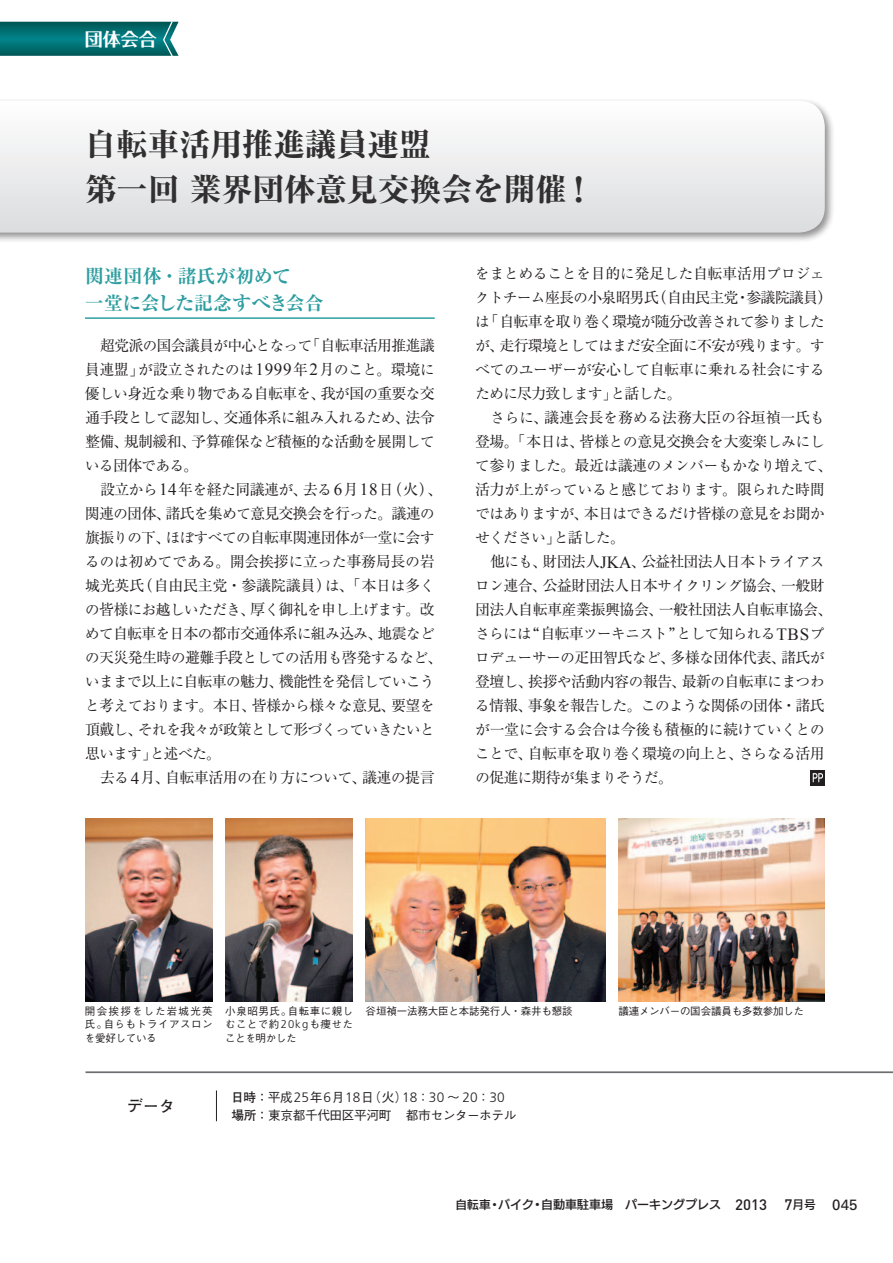
<style>
.page{position:relative;width:893px;height:1263px;background:#fff}
.page>*{position:absolute;margin:0;border:0;box-sizing:border-box;transform-origin:0 0}
.t1{font:800 31.5px/45.3px "Ryumin Pr 5";color:#312f30}
.t2{font:700 expanded 18.75px/27.8px "Ryumin Pr 5";letter-spacing:.025em;color:#2d9da0}
.t3{font:700 18px "Folk Pro";color:#fff}
.t4{font:700 15.75px "Futo Go B101 Pr 5";color:#231f20}
.t5{font:15px/24px "Ryumin Pr 5";letter-spacing:-.045em;color:#231f20;text-align:justify}
.t6{font:15px/24px "Ryumin Pr 5";letter-spacing:-.015em;color:#231f20;text-align:right}
.t7{font:14.4px/24px "Ryumin Pr 5";letter-spacing:-.02em;color:#231f20;text-align:justify}
.t8{font:14.4px "Ryumin Pr 5";letter-spacing:.01em;color:#231f20}
.t9{font:14.4px "Ryumin Pr 5";letter-spacing:.005em;color:#231f20}
.t10{font:300 13.65px "Frutiger";letter-spacing:.01em;color:#231f20}
.t11{font:500 12.75px "Gothic BBB Pr 5";letter-spacing:-.04em;color:#231f20}
.t12{font:12px "New Rodin CID DB";color:#231f20}
.t13{font:500 10.5px/13.5px "Gothic BBB Pr 5";letter-spacing:-.01em;color:#231f20;text-align:justify}
.s1{font-size:34.65px}
.s2{font-size:14.4px}
.s3{font-family:"Hira Min Pro W3"}
.s4{font-size:15px}
.s5{font-family:"Hira Min Pro W3";font-size:15px}
.s6{font-family:"Times New Roman";font-size:17.1px}
.s7{font-family:"Frutiger";font-weight:300;font-size:11.25px}
.s8{font-family:"Futo Go B101 Pr 5";font-weight:700;font-size:12.75px}
.s9{font-family:"Gothic BBB Pr 5";font-weight:500;font-size:12.75px}
.s10{font-family:"Futo Go B101 Pr 5";font-weight:700}
.s11{font-size:11.7px}
.s12{font-family:"DIN";font-weight:500;font-size:15px}
.s13{font-family:"Univers";font-size:15px}
</style>
<div class="page">
<hr style="left:85px;top:317px;width:350px;height:2px;background:#2d9da0">
<svg style="left:810px;top:770px;width:15px;height:15px"></svg>
<svg style="left:813px;top:773px;width:10px;height:9px"></svg>
<hr style="left:85px;top:1071px;width:808px;height:2px;background:#6c6d70">
<img style="left:85px;top:818px;width:128px;height:183px">
<img style="left:225px;top:818px;width:128px;height:183px">
<img style="left:365px;top:818px;width:240px;height:183px">
<img style="left:618px;top:818px;width:206px;height:183px">
<div style="left:0;top:97px;width:835px;height:146px;background:#231f20;opacity:.5"></div>
<svg style="left:0;top:101px;width:825px;height:132px"></svg>
<svg style="left:0;top:21px;width:179px;height:35px;background:#0f7577"></svg>
<hr style="left:216px;top:1090px;width:1px;height:31px;background:#231f20">
<p class="t3" style="left:85px;top:23px;width:74px">団体会合</p>
<h1 class="t1" style="left:85px;top:120px;width:513px">自転車活用推進議員連盟<br>第一回 業界団体意見交換会を開催<span class="s1">！</span></h1>
<p class="t2" style="left:85px;top:260px;width:240px">関連団体・諸氏が初めて<br>一堂に会した記念すべき会合</p>
<p class="t5" style="left:100px;top:333px;width:336px">超党派<span class="s2">の</span>国会議員<span class="s2">が</span>中心<span class="s2">となって</span><span class="s3">「</span>自転車活用推進議</p>
<p class="t7" style="left:85px;top:357px;width:351px"><span class="s4">員連盟</span><span class="s5">」</span>が<span class="s4">設立</span>されたのは<span class="s6">1999</span><span class="s4">年</span><span class="s6">2</span><span class="s4">月</span>のこと<span class="s5">。</span><span class="s4">環境</span>に</p>
<p class="t5" style="left:85px;top:381px;width:351px">優<span class="s2">しい</span>身近<span class="s2">な</span>乗<span class="s2">り</span>物<span class="s2">である</span>自転車<span class="s2">を</span><span class="s3">、</span>我<span class="s2">が</span>国<span class="s2">の</span>重要<span class="s2">な</span>交通手段<span class="s2">として</span>認知<span class="s2">し</span><span class="s3">、</span>交通体系<span class="s2">に</span>組<span class="s2">み</span>入<span class="s2">れるため</span><span class="s3">、</span>法令整備<span class="s3">、</span>規制緩和<span class="s3">、</span>予算確保<span class="s2">など</span>積極的<span class="s2">な</span>活動<span class="s2">を</span>展開<span class="s2">して</span></p>
<p class="t7" style="left:85px;top:453px;width:115px">いる<span class="s4">団体</span>である<span class="s5">。</span></p>
<p class="t5" style="left:85px;top:477px;width:359px;text-align:left;text-indent:15px">設立<span class="s2">から</span><span class="s6">14</span>年<span class="s2">を</span>経<span class="s2">た</span>同議連<span class="s2">が</span><span class="s3">、</span>去<span class="s2">る</span><span class="s6">6</span>月<span class="s6">18</span>日<span class="s3">（</span>火<span class="s3">）、</span>関連<span class="s2">の</span>団体<span class="s3">、</span>諸氏<span class="s2">を</span>集<span class="s2">めて</span>意見交換会<span class="s2">を</span>行<span class="s2">った</span><span class="s3">。</span>議連<span class="s2">の</span>旗振<span class="s2">りの</span>下<span class="s3">、</span><span class="s2">ほぼすべての</span>自転車関連団体<span class="s2">が</span>一堂<span class="s2">に</span>会<span class="s2">す</span></p>
<p class="t8" style="left:85px;top:550px;width:351px">るのは<span class="s4">初</span>めてである<span class="s5">。</span><span class="s4">開会挨拶</span>に<span class="s4">立</span>った<span class="s4">事務局長</span>の<span class="s4">岩</span></p>
<p class="t6" style="left:85px;top:573px;width:351px">城光英氏<span class="s3">（</span>自由民主党<span class="s3">・</span>参議院議員<span class="s3">）</span><span class="s2">は</span><span class="s3">、「</span>本日<span class="s2">は</span>多<span class="s2">く</span></p>
<p class="t7" style="left:85px;top:597px;width:351px">の<span class="s4">皆様</span>にお<span class="s4">越</span>しいただき<span class="s5">、</span><span class="s4">厚</span>く<span class="s4">御礼</span>を<span class="s4">申</span>し<span class="s4">上</span>げます<span class="s5">。</span><span class="s4">改</span></p>
<p class="t5" style="left:85px;top:621px;width:359px"><span class="s2">めて</span>自転車<span class="s2">を</span>日本<span class="s2">の</span>都市交通体系<span class="s2">に</span>組<span class="s2">み</span>込<span class="s2">み</span><span class="s3">、</span>地震<span class="s2">などの</span>天災発生時<span class="s2">の</span>避難手段<span class="s2">としての</span>活用<span class="s2">も</span>啓発<span class="s2">するなど</span><span class="s3">、</span></p>
<p class="t7" style="left:85px;top:669px;width:351px">いままで<span class="s4">以上</span>に<span class="s4">自転車</span>の<span class="s4">魅力</span><span class="s5">、</span><span class="s4">機能性</span>を<span class="s4">発信</span>していこうと<span class="s4">考</span>えております<span class="s5">。</span><span class="s4">本日</span><span class="s5">、</span><span class="s4">皆様</span>から<span class="s4">様々</span>な<span class="s4">意見</span><span class="s5">、</span><span class="s4">要望</span>を<span class="s4">頂戴</span>し<span class="s5">、</span>それを<span class="s4">我々</span>が<span class="s4">政策</span>として<span class="s4">形</span>づくっていきたいと<span class="s4">思</span>います<span class="s5">」</span>と<span class="s4">述</span>べた<span class="s5">。</span></p>
<p class="t5" style="left:100px;top:765px;width:336px">去<span class="s2">る</span><span class="s6">4</span>月<span class="s3">、</span>自転車活用<span class="s2">の</span>在<span class="s2">り</span>方<span class="s2">について</span><span class="s3">、</span>議連<span class="s2">の</span>提言</p>
<p class="t9" style="left:475px;top:262px;width:351px">をまとめることを<span class="s4">目的</span>に<span class="s4">発足</span>した<span class="s4">自転車活用</span>プロジェ</p>
<p class="t5" style="left:475px;top:285px;width:359px"><span class="s2">クトチーム</span>座長<span class="s2">の</span>小泉昭男氏<span class="s3">（</span>自由民主党<span class="s3">・</span>参議院議員<span class="s3">）</span></p>
<p class="t7" style="left:475px;top:309px;width:351px">は<span class="s5">「</span><span class="s4">自転車</span>を<span class="s4">取</span>り<span class="s4">巻</span>く<span class="s4">環境</span>が<span class="s4">随分改善</span>されて<span class="s4">参</span>りましたが<span class="s5">、</span><span class="s4">走行環境</span>としてはまだ<span class="s4">安全面</span>に<span class="s4">不安</span>が<span class="s4">残</span>ります<span class="s5">。</span>すべてのユーザーが<span class="s4">安心</span>して<span class="s4">自転車</span>に<span class="s4">乗</span>れる<span class="s4">社会</span>にするために<span class="s4">尽力致</span>します<span class="s5">」</span>と<span class="s4">話</span>した<span class="s5">。</span></p>
<p class="t6" style="left:475px;top:405px;width:351px"><span class="s2">さらに</span><span class="s3">、</span>議連会長<span class="s2">を</span>務<span class="s2">める</span>法務大臣<span class="s2">の</span>谷垣禎一氏<span class="s2">も</span>登場<span class="s3">。「</span>本日<span class="s2">は</span><span class="s3">、</span>皆様<span class="s2">との</span>意見交換会<span class="s2">を</span>大変楽<span class="s2">しみにし</span></p>
<p class="t7" style="left:475px;top:453px;width:359px;text-align:left">て<span class="s4">参</span>りました<span class="s5">。</span><span class="s4">最近</span>は<span class="s4">議連</span>のメンバーもかなり<span class="s4">増</span>えて<span class="s5">、</span><span class="s4">活力</span>が<span class="s4">上</span>がっていると<span class="s4">感</span>じております<span class="s5">。</span><span class="s4">限</span>られた<span class="s4">時間</span>ではありますが<span class="s5">、</span><span class="s4">本日</span>はできるだけ<span class="s4">皆様</span>の<span class="s4">意見</span>をお<span class="s4">聞</span>かせください<span class="s5">」</span>と<span class="s4">話</span>した<span class="s5">。</span></p>
<p class="t5" style="left:475px;top:549px;width:359px;text-align:center">他<span class="s2">にも</span><span class="s3">、</span>財団法人<span class="s6">JKA</span><span class="s3">、</span>公益社団法人日本<span class="s2">トライアス<br>ロン</span>連合<span class="s3">、</span>公益財団法人日本<span class="s2">サイクリング</span>協会<span class="s3">、</span>一般財団法人自転車産業振興協会<span class="s3">、</span>一般社団法人自転車協会<span class="s3">、</span></p>
<p class="t7" style="left:475px;top:621px;width:351px">さらには<span class="s5">“</span><span class="s4">自転車</span>ツーキニスト<span class="s5">”</span>として<span class="s4">知</span>られる<span class="s6">TBS</span>プ</p>
<p class="t5" style="left:475px;top:645px;width:351px"><span class="s2">ロデューサーの</span>疋田智氏<span class="s2">など</span><span class="s3">、</span>多様<span class="s2">な</span>団体代表<span class="s3">、</span>諸氏<span class="s2">が</span>登壇<span class="s2">し</span><span class="s3">、</span>挨拶<span class="s2">や</span>活動内容<span class="s2">の</span>報告<span class="s3">、</span>最新<span class="s2">の</span>自転車<span class="s2">にまつわる</span>情報<span class="s3">、</span>事象<span class="s2">を</span>報告<span class="s2">した</span><span class="s3">。</span><span class="s2">このような</span>関係<span class="s2">の</span>団体<span class="s3">・</span>諸氏</p>
<p class="t7" style="left:475px;top:717px;width:351px">が<span class="s4">一堂</span>に<span class="s4">会</span>する<span class="s4">会合</span>は<span class="s4">今後</span>も<span class="s4">積極的</span>に<span class="s4">続</span>けていくとのことで<span class="s5">、</span><span class="s4">自転車</span>を<span class="s4">取</span>り<span class="s4">巻</span>く<span class="s4">環境</span>の<span class="s4">向上</span>と<span class="s5">、</span>さらなる<span class="s4">活用</span>の<span class="s4">促進</span>に<span class="s4">期待</span>が<span class="s4">集</span>まりそうだ<span class="s5">。</span></p>
<p class="t13" style="left:85px;top:1003px;width:129px">開会挨拶をした岩城光英氏。自らもトライアスロンを愛好している</p>
<p class="t13" style="left:225px;top:1003px;width:129px">小泉昭男氏。自転車に親しむことで約<span class="s7">20kg</span>も痩せたことを明かした</p>
<p class="t13" style="left:366px;top:1003px;width:209px">谷垣禎一法務大臣と本誌発行人・森井も懇談</p>
<p class="t13" style="left:618px;top:1003px;width:187px">議連メンバーの国会議員も多数参加した</p>
<p class="t4" style="left:127px;top:1093px;width:49px">データ</p>
<p class="t10" style="left:231px;top:1089px;width:275px"><span class="s8">日時：</span><span class="s9">平成</span>25<span class="s9">年</span>6<span class="s9">月</span>18<span class="s9">日（火）</span>18<span class="s9">：</span>30 <span class="s9">～</span> 20<span class="s9">：</span>30</p>
<p class="t11" style="left:231px;top:1105px;width:287px"><span class="s10">場所：</span>東京都千代田区平河町 都市センターホテル</p>
<p class="t12" style="left:444px;top:1197px;width:415px"><span class="s11">　自転車・</span>バイク・自動車駐車場　パーキングプレス <span class="s12">2013 7</span><span class="s11">月号</span> <span class="s13">045</span></p>
</div>
